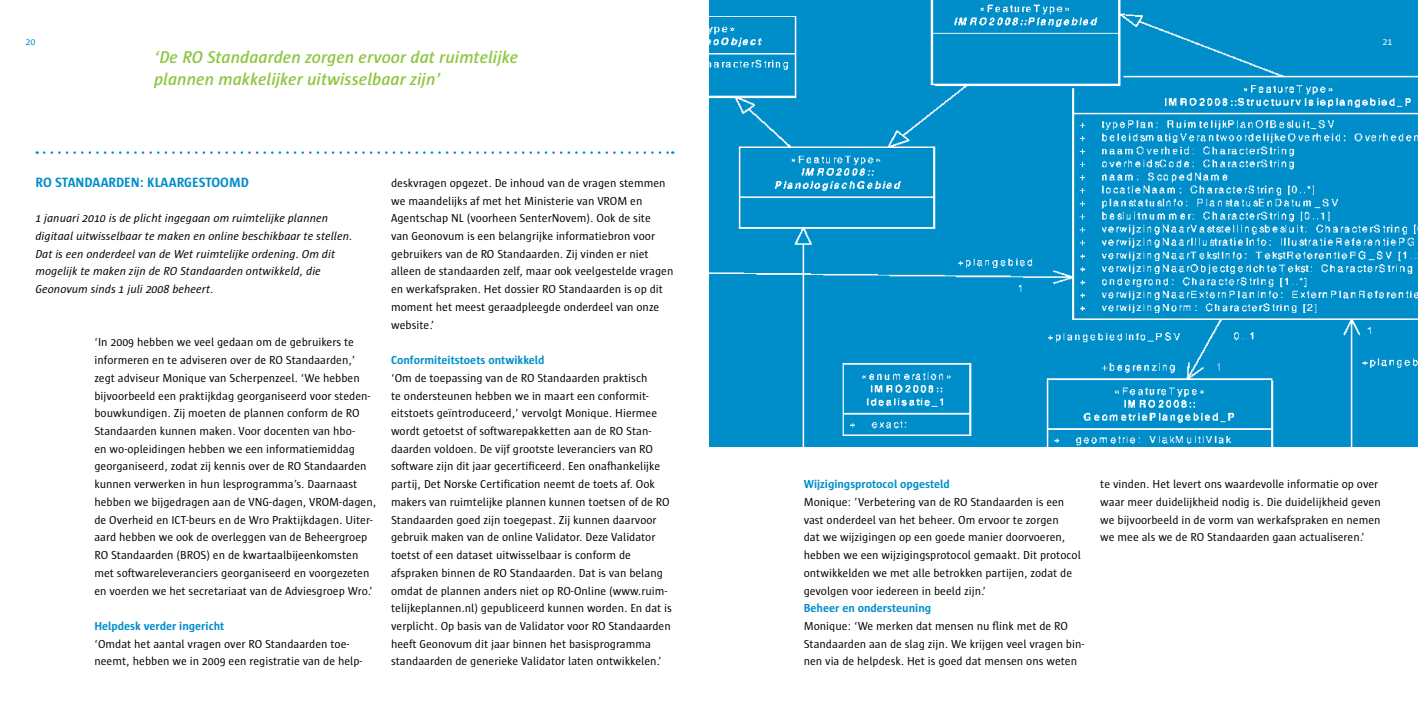
<style>
.page{position:relative;width:1418px;height:709px;background:#fff}
.page>*{position:absolute;margin:0;border:0;box-sizing:border-box;transform-origin:0 0}
.t1{font:italic 600 17.5px/22.5px "Sun";color:#8dc63f}
.t2{font:700 13.75px "Sun";letter-spacing:.065em;color:#008ecb}
.t3{font:11.88px/17.8px "Sun";color:#000}
.t4{font:italic 11.88px/17.8px "Sun";color:#000}
.t5{font:700 11.88px "Sun";color:#008ecb}
.t6{font:10px "Sun";color:#fff}
.t7{font:10px "Sun";color:#008ecb}
</style>
<div class="page">
<img style="left:709px;top:0;width:708px;height:446px">
<svg style="left:44px;top:151px;width:629px;height:3px"></svg>
<p class="t7" style="left:25px;top:36px;width:11px">20</p>
<h1 class="t1" style="left:154px;top:46px;width:366px">‘De RO Standaarden zorgen ervoor dat ruimtelijke plannen makkelijker uitwisselbaar zijn’</h1>
<p class="t2" style="left:35px;top:175px;width:215px">RO Standaarden: klaargestoomd</p>
<p class="t4" style="left:35px;top:209px;width:318px">1 januari 2010 is de plicht ingegaan om ruimtelijke plannen digitaal uitwisselbaar te maken en online beschikbaar te stellen.<br>Dat is een onderdeel van de Wet ruimtelijke ordening. Om dit mogelijk te maken zijn de RO Standaarden ontwikkeld, die Geonovum sinds 1 juli 2008 beheert.</p>
<p class="t3" style="left:94px;top:333px;width:283px">‘In 2009 hebben we veel gedaan om de gebruikers te informeren en te adviseren over de RO Standaarden,’ zegt adviseur Monique van Scherpenzeel. ‘We hebben bijvoorbeeld een praktijkdag georganiseerd voor steden&shy;bouwkundigen. Zij moeten de plannen conform de RO Standaarden kunnen maken. Voor docenten van hbo-<br>en wo-opleidingen hebben we een informatiemiddag georganiseerd, zodat zij kennis over de RO Standaarden kunnen verwerken in hun lesprogramma’s. Daarnaast hebben we bijgedragen aan de VNG-dagen, VROM-dagen, de Overheid en ICT-beurs en de Wro Praktijkdagen. Uiter&shy;aard hebben we ook de overleggen van de Beheergroep RO Standaarden (BROS) en de kwartaalbijeenkomsten met softwareleveranciers georganiseerd en voorgezeten en voerden we het secretariaat van de Adviesgroep Wro.’</p>
<p class="t5" style="left:94px;top:619px;width:131px">Helpdesk verder ingericht</p>
<p class="t3" style="left:94px;top:635px;width:269px">‘Omdat het aantal vragen over RO Standaarden toe&shy;neemt, hebben we in 2009 een registratie van de help-</p>
<p class="t3" style="left:391px;top:174px;width:284px">deskvragen opgezet. De inhoud van de vragen stemmen we maandelijks af met het Ministerie van VROM en Agentschap NL (voorheen SenterNovem). Ook de site<br>van Geonovum is een belangrijke informatiebron voor gebruikers van de RO Standaarden. Zij vinden er niet alleen de standaarden zelf, maar ook veelgestelde vragen en werkafspraken. Het dossier RO Standaarden is op dit moment het meest geraadpleegde onderdeel van onze website.’</p>
<p class="t5" style="left:391px;top:353px;width:155px">Conformiteitstoets ontwikkeld</p>
<p class="t3" style="left:391px;top:369px;width:282px">‘Om de toepassing van de RO Standaarden praktisch<br>te ondersteunen hebben we in maart een conformit&shy;eitstoets geïntroduceerd,’ vervolgt Monique. Hiermee wordt getoetst of softwarepakketten aan de RO Stan&shy;daarden voldoen. De vijf grootste leveranciers van RO software zijn dit jaar gecertificeerd. Een onafhankelijke partij, Det Norske Certification neemt de toets af. Ook makers van ruimtelijke plannen kunnen toetsen of de RO Standaarden goed zijn toegepast. Zij kunnen daarvoor gebruik maken van de online Validator. Deze Validator toetst of een dataset uitwisselbaar is conform de afspraken binnen de RO Standaarden. Dat is van belang omdat de plannen anders niet op RO-Online (www.ruim&shy;telijkeplannen.nl) gepubliceerd kunnen worden. En dat is verplicht. Op basis van de Validator voor RO Standaarden heeft Geonovum dit jaar binnen het basisprogramma standaarden de generieke Validator laten ontwikkelen.’</p>
<p class="t6" style="left:1382px;top:36px;width:11px">21</p>
<p class="t5" style="left:803px;top:477px;width:148px">Wijzigingsprotocol opgesteld</p>
<p class="t3" style="left:803px;top:493px;width:279px">Monique: ’Verbetering van de RO Standaarden is een vast onderdeel van het beheer. Om ervoor te zorgen<br>dat we wijzigingen op een goede manier doorvoeren, hebben we een wijzigingsprotocol gemaakt. Dit protocol ontwikkelden we met alle betrokken partijen, zodat de gevolgen voor iedereen in beeld zijn.’</p>
<p class="t5" style="left:803px;top:601px;width:129px">Beheer en ondersteuning</p>
<p class="t3" style="left:803px;top:617px;width:282px">Monique: ‘We merken dat mensen nu flink met de RO<br>Standaarden aan de slag zijn. We krijgen veel vragen bin&shy;nen via de helpdesk. Het is goed dat mensen ons weten</p>
<p class="t3" style="left:1100px;top:475px;width:282px">te vinden. Het levert ons waardevolle informatie op over waar meer duidelijkheid nodig is. Die duidelijkheid geven we bijvoorbeeld in de vorm van werkafspraken en nemen we mee als we de RO Standaarden gaan actualiseren.’</p>
</div>
